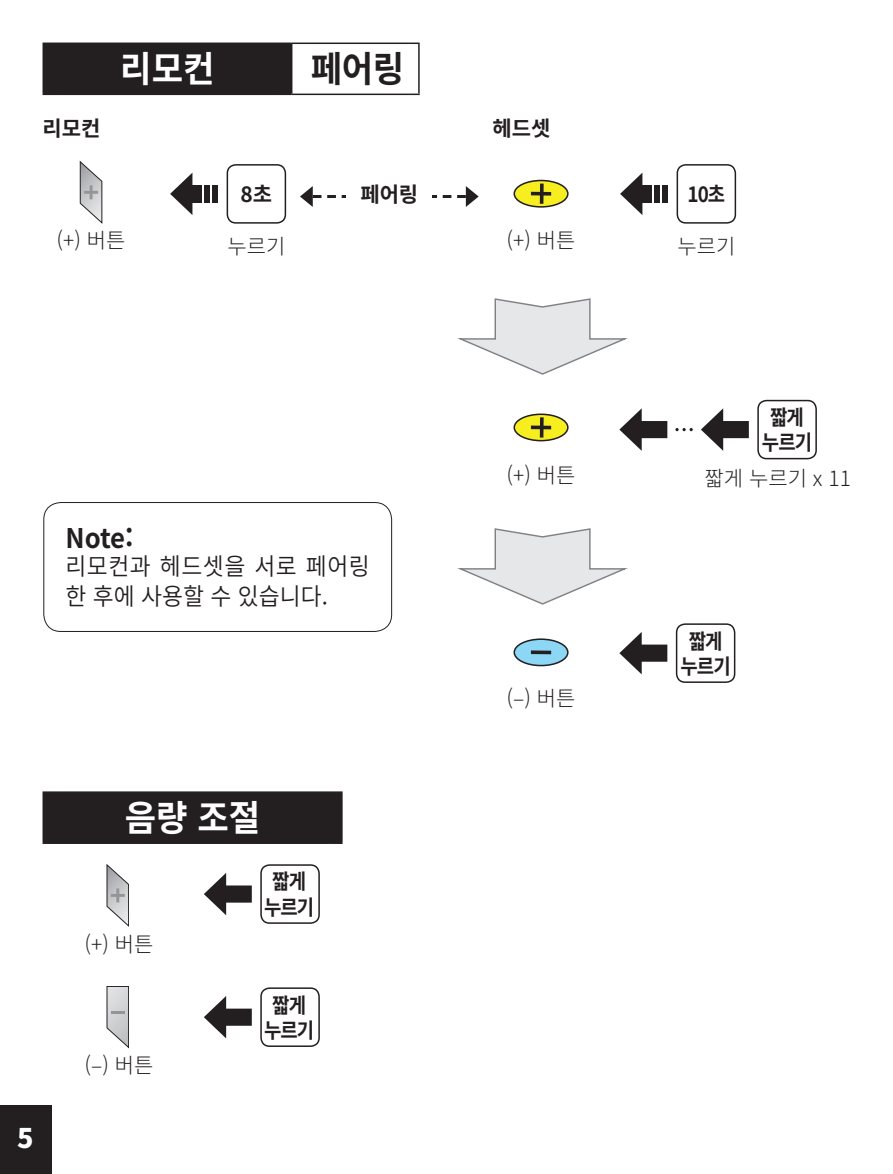
<style>
.page{position:relative;width:893px;height:1174px;background:#fff}
.page>*{position:absolute;margin:0;border:0;box-sizing:border-box;transform-origin:0 0}
.t1{font:700 36px "Source Han Sans KR";color:#fff;scale:.95 1}
.t2{font:700 36px "Source Han Sans KR";color:#231f20;scale:.95 1}
.t3{font:700 27px "Source Han Sans KR";color:#231f20;scale:.95 1}
.t4{font:800 27px "Source Han Sans KR";color:#fff}
.t5{font:24px/30px "Source Han Sans KR";letter-spacing:.02em;color:#231f20;scale:.95 1}
.t6{font:300 21px "Source Han Sans KR";color:#231f20}
.t7{font:700 21px/25.2px "Source Han Sans KR";letter-spacing:-.05em;color:#231f20;text-align:center;scale:.9 1}
.t8{font:700 21px "Source Han Sans KR";letter-spacing:-.05em;color:#231f20}
</style>
<div class="page">
<div style="left:0;top:1106px;width:51px;height:68px;background:#231f20"></div>
<div style="left:43px;top:791px;width:300px;height:53px;background:#231f20"></div>
<hr style="left:292px;top:43px;width:118px;height:1px;background:#231f20">
<hr style="left:418px;top:44px;width:2px;height:50px;background:#231f20">
<div style="left:43px;top:43px;width:249px;height:52px;background:#231f20"></div>
<hr style="left:292px;top:94px;width:118px;height:1px;background:#231f20">
<div style="left:204px;top:185px;width:6px;height:17px;background:#231f20"></div>
<div style="left:186px;top:185px;width:15px;height:17px;background:#231f20"></div>
<div style="left:212px;top:185px;width:6px;height:17px;background:#231f20"></div>
<svg style="left:170px;top:173px;width:22px;height:42px"></svg>
<div style="left:227px;top:164px;width:59px;height:60px;border:2px solid #231f20;border-radius:9px"></div>
<svg style="left:79px;top:160px;width:24px;height:64px"></svg>
<div style="left:654px;top:185px;width:6px;height:17px;background:#231f20"></div>
<div style="left:636px;top:185px;width:15px;height:17px;background:#231f20"></div>
<div style="left:662px;top:185px;width:6px;height:17px;background:#231f20"></div>
<svg style="left:620px;top:173px;width:22px;height:42px"></svg>
<div style="left:677px;top:164px;width:59px;height:60px;border:2px solid #231f20;border-radius:9px"></div>
<svg style="left:459px;top:298px;width:169px;height:77px"></svg>
<svg style="left:459px;top:528px;width:169px;height:77px"></svg>
<svg style="left:300px;top:186px;width:179px;height:21px"></svg>
<div style="left:347px;top:184px;width:85px;height:25px;background:#fff"></div>
<div style="left:757px;top:400px;width:60px;height:59px;border:2px solid #231f20;border-radius:9px"></div>
<svg style="left:701px;top:408px;width:48px;height:43px"></svg>
<div style="left:676px;top:623px;width:59px;height:60px;border:2px solid #231f20;border-radius:9px"></div>
<svg style="left:619px;top:632px;width:48px;height:42px"></svg>
<svg style="left:619px;top:408px;width:48px;height:43px"></svg>
<svg style="left:675px;top:428px;width:18px;height:3px"></svg>
<div style="left:43px;top:502px;width:349px;height:130px;border:1px solid #231f20;border-radius:17px"></div>
<div style="left:260px;top:864px;width:60px;height:59px;border:2px solid #231f20;border-radius:9px"></div>
<div style="left:260px;top:987px;width:60px;height:60px;border:2px solid #231f20;border-radius:9px"></div>
<svg style="left:204px;top:873px;width:48px;height:42px"></svg>
<svg style="left:204px;top:996px;width:48px;height:42px"></svg>
<svg style="left:107px;top:864px;width:22px;height:62px"></svg>
<svg style="left:107px;top:986px;width:22px;height:62px"></svg>
<div style="left:514px;top:414px;width:54px;height:26px;background:#f7ee1f;border-radius:50%"></div>
<div style="left:513px;top:413px;width:56px;height:28px;border:2px solid #231f20;border-radius:50%"></div>
<svg style="left:531px;top:417px;width:20px;height:20px"></svg>
<svg style="left:514px;top:180px;width:54px;height:27px"></svg>
<div style="left:513px;top:180px;width:56px;height:28px;border:2px solid #231f20;border-radius:50%"></div>
<svg style="left:531px;top:183px;width:20px;height:21px"></svg>
<div style="left:514px;top:639px;width:54px;height:26px;background:#8cd6f6;border-radius:50%"></div>
<div style="left:513px;top:638px;width:56px;height:28px;border:2px solid #231f20;border-radius:50%"></div>
<svg style="left:531px;top:650px;width:20px;height:4px"></svg>
<h1 class="t1" style="left:120px;top:49px;width:101px">리모컨</h1>
<h1 class="t2" style="left:311px;top:49px;width:100px">페어링</h1>
<p class="t8" style="left:43px;top:116px;width:59px">리모컨</p>
<p class="t8" style="left:492px;top:116px;width:59px">헤드셋</p>
<p class="t8" style="left:241px;top:182px;width:33px">8초</p>
<p class="t8" style="left:360px;top:183px;width:59px">페어링</p>
<p class="t7" style="left:687px;top:182px;width:43px">10초</p>
<p class="t6" style="left:57px;top:228px;width:70px">(+) 버튼</p>
<p class="t6" style="left:677px;top:234px;width:59px">누르기</p>
<p class="t6" style="left:507px;top:228px;width:70px">(+) 버튼</p>
<p class="t6" style="left:227px;top:234px;width:59px">누르기</p>
<p class="t3" style="left:65px;top:523px;width:73px">Note:</p>
<p class="t5" style="left:65px;top:552px;width:322px">리모컨과 헤드셋을 서로 페어링 한 후에 사용할 수 있습니다.</p>
<p class="t4" style="left:17px;top:1123px;width:18px">5</p>
<h1 class="t1" style="left:125px;top:797px;width:144px">음량 조절</h1>
<p class="t6" style="left:85px;top:932px;width:70px">(+) 버튼</p>
<p class="t6" style="left:85px;top:1053px;width:70px">(–) 버튼</p>
<p class="t7" style="left:264px;top:869px;width:57px">짧게 누르기</p>
<p class="t7" style="left:264px;top:992px;width:57px">짧게 누르기</p>
<p class="t6" style="left:507px;top:463px;width:70px">(+) 버튼</p>
<p class="t6" style="left:507px;top:686px;width:70px">(–) 버튼</p>
<p class="t7" style="left:762px;top:405px;width:57px">짧게 누르기</p>
<p class="t6" style="left:704px;top:467px;width:148px">짧게 누르기 x 11</p>
<p class="t7" style="left:680px;top:628px;width:57px">짧게 누르기</p>
</div>
